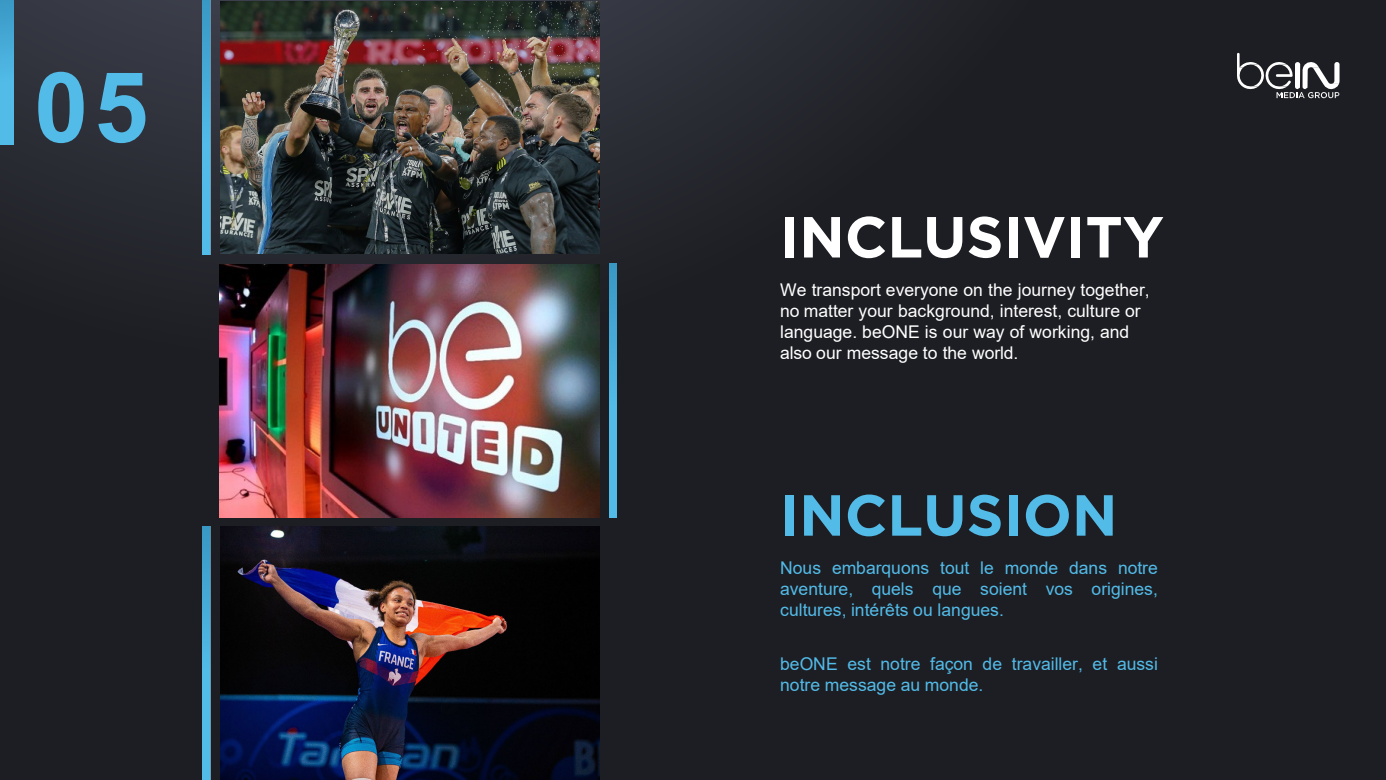
<style>
.page{position:relative;width:1386px;height:780px;background:#fff}
.page>*{position:absolute;margin:0;border:0;box-sizing:border-box;transform-origin:0 0}
.t1{font:700 97.56px "Arial";color:#52bbe8}
.t2{font:700 57.75px "Gotham";color:#fff}
.t3{font:700 57.75px "Gotham";color:#52bbe8}
.t4{font:17.5px/21.2px "Arial";color:#52bbe8;text-align:justify}
.t5{font:17.5px/21.2px "Arial";color:#fff}
</style>
<div class="page">
<img style="left:0;top:0;width:1385px;height:779px">
<img style="left:0;top:0;width:14px;height:145px">
<img style="left:220px;top:1px;width:379px;height:252px">
<img style="left:220px;top:526px;width:379px;height:253px">
<img style="left:219px;top:264px;width:380px;height:253px">
<img style="left:203px;top:1px;width:7px;height:253px">
<img style="left:609px;top:263px;width:8px;height:254px">
<img style="left:203px;top:526px;width:7px;height:253px">
<svg style="left:1236px;top:53px;width:103px;height:45px"></svg>
<h1 class="t1" style="left:34px;top:39px;width:116px">05</h1>
<h1 class="t2" style="left:779px;top:204px;width:385px">INCLUSIVITY</h1>
<h1 class="t5" style="left:780px;top:279px;width:371px">We transport everyone on the journey together, no matter your background, interest, culture or language. beONE is our way of working, and also our message to the world.</h1>
<h1 class="t3" style="left:779px;top:481px;width:339px">INCLUSION</h1>
<h1 class="t4" style="left:780px;top:556px;width:379px">Nous embarquons tout le monde dans notre aventure, quels que soient vos origines, cultures, intérêts ou langues.</h1>
<h1 class="t4" style="left:780px;top:653px;width:379px">beONE est notre façon de travailler, et aussi notre message au monde.</h1>
</div>
